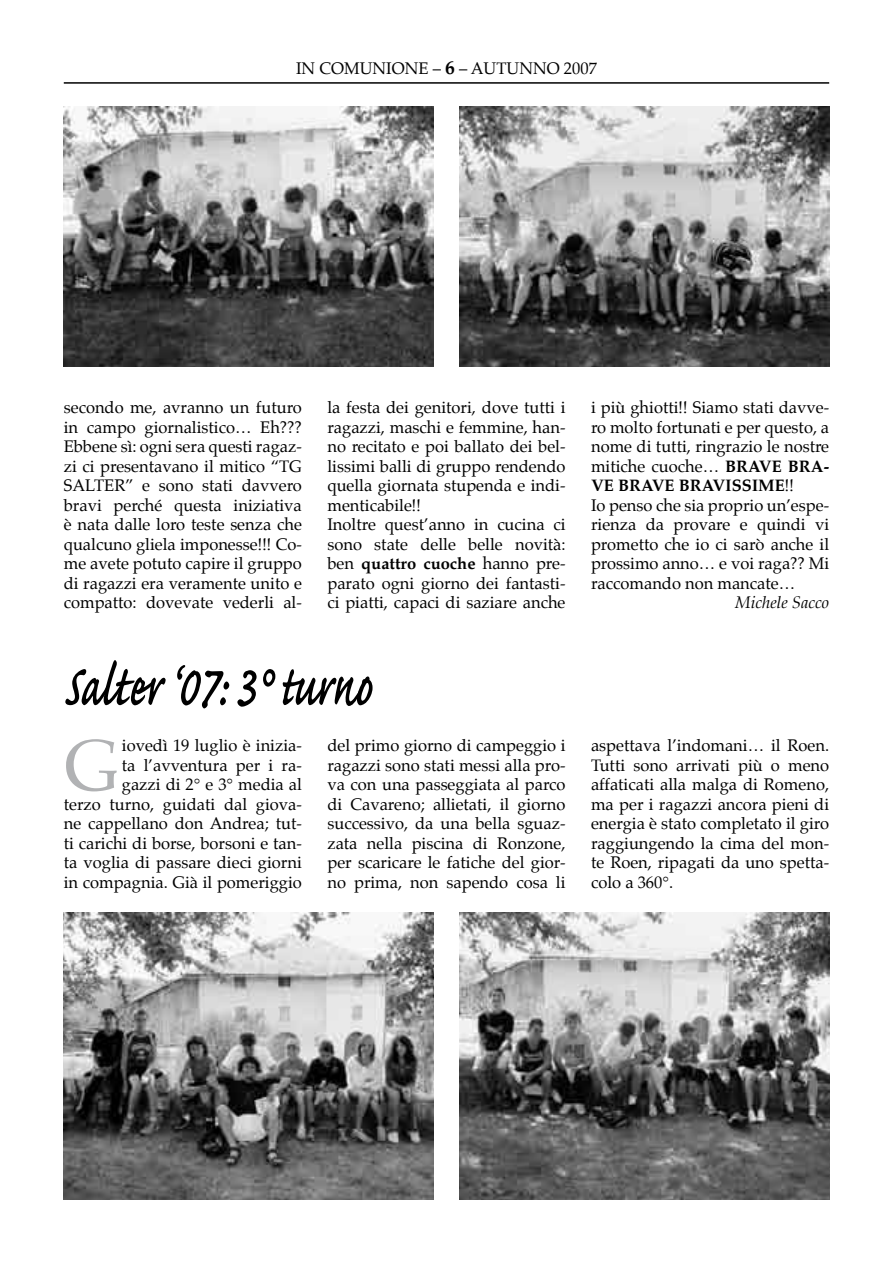
<style>
.page{position:relative;width:893px;height:1263px;background:#fff}
.page>*{position:absolute;margin:0;border:0;box-sizing:border-box;transform-origin:0 0}
.t1{font:600 75px "Caflisch Script Pro";letter-spacing:-.01em;color:#000;scale:.7 1}
.t2{font:72.3px "Palatino";color:#b1b2b4}
.t3{font:16.5px/19.5px "Palatino";color:#000;text-align:justify}
.t4{font:italic 16.5px "Palatino";color:#000}
.s1{font-weight:700}
</style>
<div class="page">
<hr style="left:64px;top:82px;width:765px;height:2px;background:#000">
<img style="left:459px;top:106px;width:370px;height:261px">
<img style="left:64px;top:106px;width:370px;height:261px">
<img style="left:459px;top:913px;width:370px;height:286px">
<img style="left:64px;top:913px;width:370px;height:286px">
<p class="t3" style="left:296px;top:59px;width:302px">IN COMUNIONE – – AUTUNNO 2007</p>
<p class="t3" style="left:64px;top:398px;width:240px">secondo me, avranno un futuro in campo giornalistico… Eh???<br>Ebbene sì: ogni sera questi ragaz&shy;zi ci presentavano il mitico “TG SALTER” e sono stati davvero bravi perché questa iniziativa è nata dalle loro teste senza che qualcuno gliela imponesse!!! Co&shy;me avete potuto capire il gruppo di ragazzi era veramente unito e compatto: dovevate vederli al-</p>
<p class="t3" style="left:327px;top:398px;width:240px;text-align:left">la festa dei genitori, dove tutti i ragazzi, maschi e femmine, han&shy;no recitato e poi ballato dei bel&shy;lissimi balli di gruppo rendendo quella giornata stupenda e indi&shy;menticabile!!<br>Inoltre quest’anno in cucina ci sono state delle belle novità: ben <span class="s1">quattro cuoche</span> hanno pre&shy;parato ogni giorno dei fantasti&shy;ci piatti, capaci di saziare anche</p>
<p class="t3" style="left:591px;top:398px;width:240px;text-align:left">i più ghiotti!! Siamo stati davve&shy;ro molto fortunati e per questo, a nome di tutti, ringrazio le nostre mitiche cuoche… <span class="s1">BRAVE BRA-<br>VE BRAVE BRAVISSIME</span>!!<br>Io penso che sia proprio un’espe&shy;rienza da provare e quindi vi prometto che io ci sarò anche il prossimo anno… e voi raga?? Mi raccomando non mancate…</p>
<p class="t4" style="left:735px;top:590px;width:95px">Michele Sacco</p>
<h1 class="t1" style="left:64px;top:648px;width:443px">Salter ‘07: 3° turno</h1>
<h2 class="t2" style="left:64px;top:706px;width:57px">G</h2>
<p class="t3" style="left:64px;top:736px;width:240px;text-align:right">iovedì 19 luglio è inizia-<br>ta l’avventura per i ra-<br>gazzi di 2° e 3° media al<br>terzo turno, guidati dal giova&shy;ne cappellano don Andrea; tut&shy;ti carichi di borse, borsoni e tan&shy;ta voglia di passare dieci giorni in compagnia. Già il pomeriggio</p>
<p class="t3" style="left:327px;top:736px;width:240px">del primo giorno di campeggio i ragazzi sono stati messi alla pro&shy;va con una passeggiata al parco di Cavareno; allietati, il giorno successivo, da una bella sguaz&shy;zata nella piscina di Ronzone, per scaricare le fatiche del gior&shy;no prima, non sapendo cosa li</p>
<p class="t3" style="left:591px;top:736px;width:240px">aspettava l’indomani… il Roen.<br>Tutti sono arrivati più o meno affaticati alla malga di Romeno, ma per i ragazzi ancora pieni di energia è stato completato il giro raggiungendo la cima del mon&shy;te Roen, ripagati da uno spetta&shy;colo a 360°.</p>
</div>
